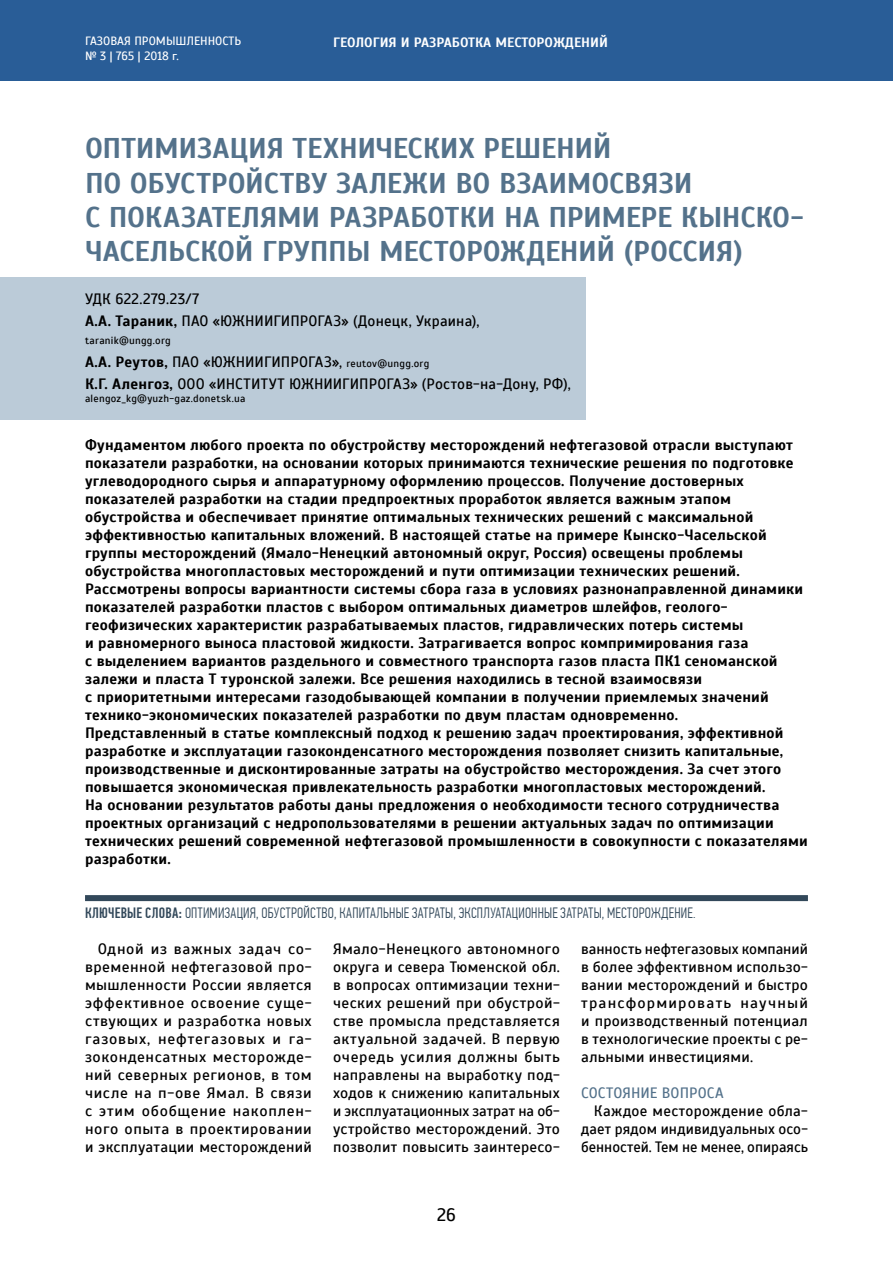
<style>
.page{position:relative;width:893px;height:1263px;background:#fff}
.page>*{position:absolute;margin:0;border:0;box-sizing:border-box;transform-origin:0 0}
.t1{font:700 28.5px/34.2px "Scada";letter-spacing:-.01em;color:#54728b}
.t2{font:18px "Scada";color:#000}
.t3{font:700 15px/18px "Scada";letter-spacing:.015em;color:#000}
.t4{font:15px/18px "Scada";letter-spacing:.01em;color:#000;text-align:justify}
.t5{font:15px/18px "Scada";letter-spacing:.01em;color:#000;text-align:justify;scale:1.04 1}
.t6{font:300 15px "PF Din Text Comp Pro";letter-spacing:.01em;color:#32485a}
.t7{font:15px "Scada";letter-spacing:.005em;color:#54728b}
.t8{font:700 13.5px "Scada";color:#fff}
.t9{font:12px/14.4px "Scada";color:#fff}
.t10{font:10.5px "Scada";letter-spacing:.02em;color:#000}
.s1{font-weight:700}
.s2{font-size:10.5px}
.s3{font-weight:500}
</style>
<div class="page">
<div style="left:0;top:0;width:893px;height:81px;background:#295d97"></div>
<div style="left:85px;top:895px;width:723px;height:6px;background:#32485a"></div>
<div style="left:0;top:278px;width:586px;height:142px;background:#bbcbd8"></div>
<p class="t9" style="left:85px;top:34px;width:158px">ГАЗОВАЯ ПРОМЫШЛЕННОСТЬ № 3 | 765 | 2018 г.</p>
<p class="t8" style="left:333px;top:34px;width:276px">ГЕОЛОГИЯ И РАЗРАБОТКА МЕСТОРОЖДЕНИЙ</p>
<h1 class="t1" style="left:85px;top:132px;width:720px">ОПТИМИЗАЦИЯ ТЕХНИЧЕСКИХ РЕШЕНИЙ<br>ПО ОБУСТРОЙСТВУ ЗАЛЕЖИ ВО ВЗАИМОСВЯЗИ<br>С ПОКАЗАТЕЛЯМИ РАЗРАБОТКИ НА ПРИМЕРЕ КЫНСКО-ЧАСЕЛЬСКОЙ ГРУППЫ МЕСТОРОЖДЕНИЙ (РОССИЯ)</h1>
<p class="t4" style="left:85px;top:288px;width:396px;line-height:22.2px">УДК 622.279.23/7<br><span class="s1">А.А. Тараник,</span> ПАО «ЮЖНИИГИПРОГАЗ» (Донецк, Украина),</p>
<p class="t10" style="left:85px;top:335px;width:87px">taranik@ungg.org</p>
<p class="t4" style="left:85px;top:351px;width:487px;line-height:22.2px"><span class="s1">А.А. Реутов,</span> ПАО «ЮЖНИИГИПРОГАЗ», <span class="s2">reutov@ungg.org<br></span><span class="s1">К.Г. Аленгоз,</span> ООО «ИНСТИТУТ ЮЖНИИГИПРОГАЗ» (Ростов-на-Дону, РФ),</p>
<p class="t10" style="left:85px;top:392px;width:162px">alengoz_kg@yuzh-gaz.donetsk.ua</p>
<p class="t3" style="left:85px;top:436px;width:724px">Фундаментом любого проекта по обустройству месторождений нефтегазовой отрасли выступают показатели разработки, на основании которых принимаются технические решения по подготовке углеводородного сырья и аппаратурному оформлению процессов. Получение достоверных показателей разработки на стадии предпроектных проработок является важным этапом обустройства и обеспечивает принятие оптимальных технических решений с максимальной эффективностью капитальных вложений. В настоящей статье на примере Кынско-Часельской группы месторождений (Ямало-Ненецкий автономный округ, Россия) освещены проблемы обустройства многопластовых месторождений и пути оптимизации технических решений.<br>Рассмотрены вопросы вариантности системы сбора газа в условиях разнонаправленной динамики показателей разработки пластов с выбором оптимальных диаметров шлейфов, геолого&shy;геофизических характеристик разрабатываемых пластов, гидравлических потерь системы<br>и равномерного выноса пластовой жидкости. Затрагивается вопрос компримирования газа<br>с выделением вариантов раздельного и совместного транспорта газов пласта ПК1 сеноманской залежи и пласта Т туронской залежи. Все решения находились в тесной взаимосвязи<br>с приоритетными интересами газодобывающей компании в получении приемлемых значений технико-экономических показателей разработки по двум пластам одновременно.<br>Представленный в статье комплексный подход к решению задач проектирования, эффективной разработке и эксплуатации газоконденсатного месторождения позволяет снизить капитальные, производственные и дисконтированные затраты на обустройство месторождения. За счет этого повышается экономическая привлекательность разработки многопластовых месторождений.<br>На основании результатов работы даны предложения о необходимости тесного сотрудничества проектных организаций с недропользователями в решении актуальных задач по оптимизации технических решений современной нефтегазовой промышленности в совокупности с показателями разработки.</p>
<p class="t6" style="left:85px;top:904px;width:612px"><span class="s3">КЛЮЧЕВЫЕ СЛОВА:</span> ОПТИМИЗАЦИЯ, ОБУСТРОЙСТВО, КАПИТАЛЬНЫЕ ЗАТРАТЫ, ЭКСПЛУАТАЦИОННЫЕ ЗАТРАТЫ, МЕСТОРОЖДЕНИЕ.</p>
<p class="t5" style="left:85px;top:940px;width:220px;text-indent:13px">Одной из важных задач со&shy;временной нефтегазовой про&shy;мышленности России является эффективное освоение суще&shy;ствующих и разработка новых газовых, нефтегазовых и га&shy;зоконденсатных месторожде&shy;ний северных регионов, в том числе на п-ове Ямал. В связи с этим обобщение накоплен&shy;ного опыта в проектировании и эксплуатации месторождений</p>
<p class="t4" style="left:333px;top:940px;width:228px">Ямало-Ненецкого автономного округа и севера Тюменской обл. в вопросах оптимизации техни&shy;ческих решений при обустрой&shy;стве промысла представляется актуальной задачей. В первую очередь усилия должны быть направлены на выработку под&shy;ходов к снижению капитальных и эксплуатационных затрат на об&shy;устройство месторождений. Это позволит повысить заинтересо-</p>
<p class="t4" style="left:581px;top:940px;width:228px">ванность нефтегазовых компаний в более эффективном использо&shy;вании месторождений и быстро трансформировать научный и производственный потенциал в технологические проекты с ре&shy;альными инвестициями.</p>
<p class="t7" style="left:581px;top:1084px;width:144px">СОСТОЯНИЕ ВОПРОСА</p>
<p class="t4" style="left:581px;top:1102px;width:228px;text-indent:13px">Каждое месторождение обла&shy;дает рядом индивидуальных осо&shy;бенностей. Тем не менее, опираясь</p>
<p class="t2" style="left:437px;top:1204px;width:20px">26</p>
</div>
